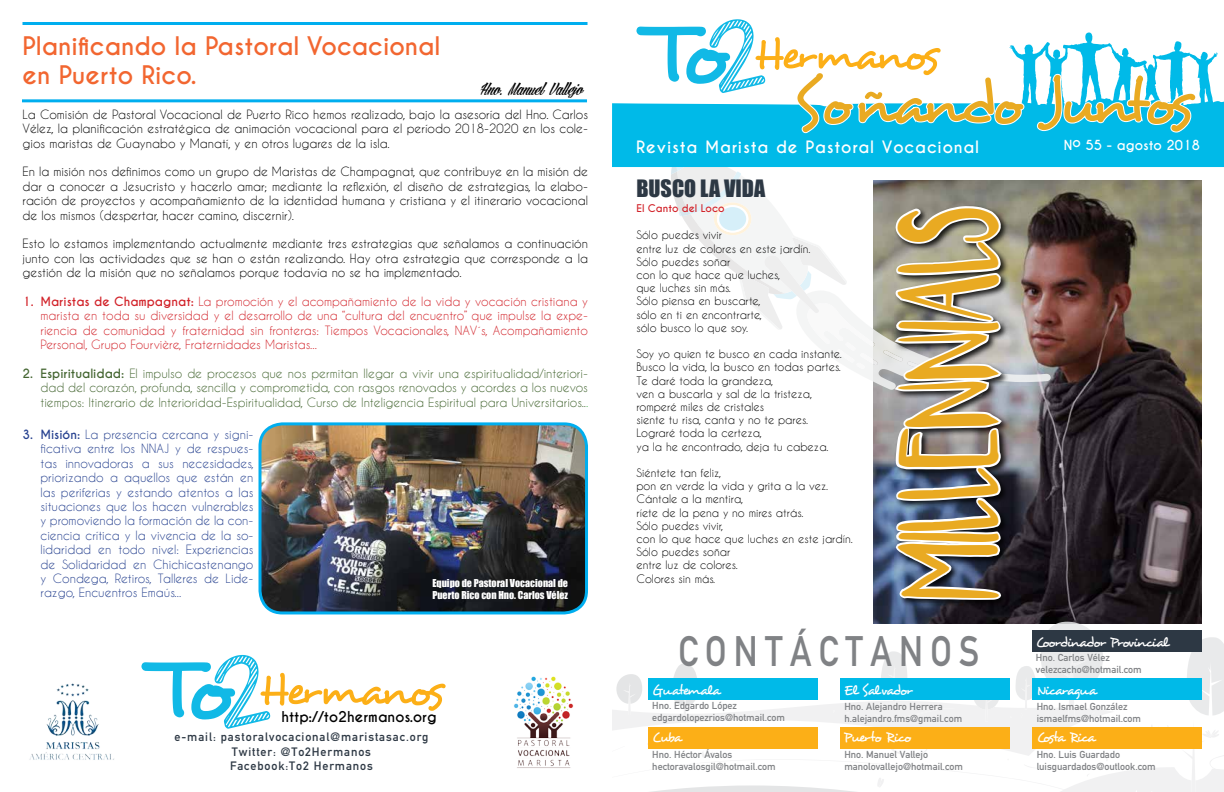
<style>
.page{position:relative;width:1224px;height:792px;background:#fff}
.page>*{position:absolute;margin:0;border:0;box-sizing:border-box;transform-origin:0 0}
.t1{font:75px "Luna";color:#e9aa22;scale:.67 1}
.t2{font:61px "Desyrel";letter-spacing:-.085em;color:#e9aa22}
.t3{font:700 42px "DIN Alternate";letter-spacing:.21em;color:#808285;scale:.83 1}
.t4{font:700 24px/28.8px "Caviar Dreams";color:#f26630}
.t5{font:22px "Impact";color:#2d3844}
.t6{font:700 16px "Caviar Dreams";letter-spacing:.05em;color:#fff}
.t7{font:15px "Angilla Tattoo Personal Use";color:#000}
.t8{font:14px "Desyrel";letter-spacing:-.095em;color:#fff}
.t9{font:700 14px "Caviar Dreams";color:#000}
.t10{font:14px "Desyrel";letter-spacing:-.075em;color:#fff}
.t11{font:14px "Desyrel";letter-spacing:-.045em;color:#fff}
.t12{font:700 13px "Caviar Dreams";color:#fff}
.t13{font:12px/14.4px "Caviar Dreams";color:#000;text-align:justify}
.t14{font:12px/14.4px "Caviar Dreams";color:#25408f;text-align:justify}
.t15{font:12px/14.4px "Caviar Dreams";color:#d2232a;text-align:justify}
.t16{font:12px/14.4px "Caviar Dreams";color:#436530;text-align:justify}
.t17{font:700 12px/14.4px "DIN Alternate";letter-spacing:.075em;color:#2d3844;text-align:center}
.t18{font:11px/13.2px "Caviar Dreams";color:#000}
.t19{font:700 10px/12px "DIN Alternate";color:#808285}
.t20{font:10px/12px "Impact";color:#fff}
.t21{font:700 10px "Caviar Dreams";color:#d2232a}
.s1{font-weight:700}
.s2{color:#41ad49}
</style>
<div class="page">
<img style="left:873px;top:180px;width:329px;height:442px">
<svg style="left:612px;top:622px;width:612px;height:170px"></svg>
<svg style="left:612px;top:51px;width:612px;height:116px;fill:#00bae8"></svg>
<div style="left:648px;top:678px;width:170px;height:22px;background:#00bae8"></div>
<div style="left:840px;top:678px;width:170px;height:22px;background:#00bae8"></div>
<div style="left:1032px;top:678px;width:170px;height:22px;background:#00bae8"></div>
<div style="left:648px;top:727px;width:170px;height:22px;background:#fcaf17"></div>
<div style="left:840px;top:727px;width:170px;height:22px;background:#fcaf17"></div>
<div style="left:1032px;top:727px;width:170px;height:22px;background:#fcaf17"></div>
<div style="left:1032px;top:630px;width:170px;height:22px;background:#2d3844"></div>
<img style="left:513px;top:676px;width:61px;height:92px">
<img style="left:29px;top:683px;width:85px;height:77px">
<hr style="left:22px;top:22px;width:566px;height:3px;background:#00aeef">
<hr style="left:22px;top:99px;width:565px;height:3px;background:#00aeef">
<svg style="left:141px;top:655px;width:305px;height:74px"></svg>
<img style="left:636px;top:19px;width:561px;height:583px">
<img style="left:262px;top:426px;width:325px;height:187px">
<div style="left:258px;top:422px;width:330px;height:192px;border:3px solid #00aeef;border-radius:22px"></div>
<h3 class="t4" style="left:22px;top:32px;width:420px">Planificando la Pastoral Vocacional en Puerto Rico.</h3>
<p class="t13" style="left:22px;top:107px;width:567px">La Comisión de Pastoral Vocacional de Puerto Rico hemos realizado, bajo la asesoría del Hno. Carlos Vélez, la planificación estratégica de animación vocacional para el período 2018-2020 en los cole&shy;gios maristas de Guaynabo y Manatí, y en otros lugares de la isla.</p>
<p class="t13" style="left:22px;top:164px;width:567px">En la misión nos definimos como un grupo de Maristas de Champagnat, que contribuye en la misión de dar a conocer a Jesucristo y hacerlo amar; mediante la reflexión, el diseño de estrategias, la elabo&shy;ración de proyectos y acompañamiento de la identidad humana y cristiana y el itinerario vocacional de los mismos (despertar, hacer camino, discernir).</p>
<p class="t13" style="left:22px;top:236px;width:567px">Esto lo estamos implementando actualmente mediante tres estrategias que señalamos a continuación junto con las actividades que se han o están realizando. Hay otra estrategia que corresponde a la gestión de la misión que no señalamos porque todavía no se ha implementado.</p>
<p class="t15" style="left:40px;top:294px;width:549px;text-indent:-18px"><span class="s1">1. Maristas de Champagnat:</span> La promoción y el acompañamiento de la vida y vocación cristiana y marista en toda su diversidad y el desarrollo de una “cultura del encuentro” que impulse la expe&shy;riencia de comunidad y fraternidad sin fronteras: Tiempos Vocacionales, NAV´s, Acompañamiento Personal, Grupo Fourvière, Fraternidades Maristas...</p>
<p class="t16" style="left:40px;top:366px;width:549px;text-indent:-18px"><span class="s1">2. Espiritualidad:</span> El impulso de procesos que nos permitan llegar a vivir una espiritualidad/interiori&shy;dad del corazón, profunda, sencilla y comprometida, con rasgos renovados y acordes a los nuevos tiempos: Itinerario de Interioridad-Espiritualidad, Curso de Inteligencia Espiritual para Universitarios..<span class="s2">.</span></p>
<p class="t7" style="left:480px;top:78px;width:107px">Hno. Manuel Vallejo</p>
<p class="t14" style="left:40px;top:427px;width:215px;text-indent:-18px"><span class="s1">3. Misión:</span> La presencia cercana y signi&shy;ficativa entre los NNAJ y de respues&shy;tas innovadoras a sus necesidades, priorizando a aquellos que están en las periferias y estando atentos a las situaciones que los hacen vulnerables y promoviendo la formación de la con&shy;ciencia crítica y la vivencia de la so&shy;lidaridad en todo nivel: Experiencias de Solidaridad en Chichicastenango y Condega, Retiros, Talleres de Lide&shy;razgo, Encuentros Emaús...</p>
<p class="t20" style="left:432px;top:577px;width:137px">Equipo de Pastoral Vocacional de<br>Puerto Rico con Hno. Carlos Vélez</p>
<p class="t9" style="left:281px;top:708px;width:157px">http://to2hermanos.org</p>
<p class="t17" style="left:175px;top:729px;width:255px">e-mail: pastoralvocacional@maristasac.org<br>Twitter: @To2Hermanos<br>Facebook:To2 Hermanos</p>
<h2 class="t2" style="left:793px;top:65px;width:401px">Soñando Juntos</h2>
<h3 class="t6" style="left:636px;top:137px;width:344px">Revista Marista de Pastoral Vocacional</h3>
<h3 class="t5" style="left:636px;top:172px;width:130px">BUSCO LA VIDA</h3>
<p class="t21" style="left:636px;top:202px;width:90px">El Canto del Loco</p>
<p class="t18" style="left:636px;top:228px;width:175px">Sólo puedes vivir<br>entre luz de colores en este jardín.<br>Sólo puedes soñar<br>con lo que hace que luches,<br>que luches sin más.<br>Sólo piensa en buscarte,<br>sólo en ti en encontrarte,<br>sólo busco lo que soy.</p>
<p class="t18" style="left:636px;top:347px;width:207px">Soy yo quien te busco en cada instante.<br>Busco la vida, la busco en todas partes.<br>Te daré toda la grandeza,<br>ven a buscarla y sal de la tristeza, romperé miles de cristales<br>siente tu risa, canta y no te pares.<br>Lograré toda la certeza,<br>ya la he encontrado, deja tu cabeza.</p>
<p class="t18" style="left:636px;top:466px;width:218px">Siéntete tan feliz,<br>pon en verde la vida y grita a la vez.<br>Cántale a la mentira,<br>ríete de la pena y no mires atrás.<br>Sólo puedes vivir,<br>con lo que hace que luches en este jardín.<br>Sólo puedes soñar<br>entre luz de colores.<br>Colores sin más.</p>
<h1 class="t1" style="left:929px;top:598px;width:587px;rotate:-90deg">MILLENNIALS</h1>
<h3 class="t3" style="left:678px;top:619px;width:364px">CONTÁCTANOS</h3>
<p class="t12" style="left:1064px;top:137px;width:138px">No 55 - agosto 2018</p>
<p class="t8" style="left:1036px;top:633px;width:134px">Coordinador Provincial</p>
<p class="t19" style="left:1036px;top:651px;width:75px">Hno. Carlos Vélez</p>
<p class="t19" style="left:1036px;top:663px;width:107px">velezcacho@hotmail.com</p>
<p class="t11" style="left:652px;top:681px;width:70px">Guatemala</p>
<p class="t8" style="left:844px;top:681px;width:70px">El Sal vador</p>
<p class="t8" style="left:1037px;top:681px;width:62px">Nicaragua</p>
<p class="t8" style="left:652px;top:728px;width:31px">Cuba</p>
<p class="t10" style="left:844px;top:728px;width:69px">Puerto Rico</p>
<p class="t8" style="left:1037px;top:728px;width:60px">Costa Rica</p>
<p class="t19" style="left:652px;top:699px;width:134px">Hno. Edgardo López edgardolopezrios@hotmail.com</p>
<p class="t19" style="left:652px;top:748px;width:125px">Hno. Héctor Ávalos hectoravalosgil@hotmail.com</p>
<p class="t19" style="left:844px;top:748px;width:120px">Hno. Manuel Vallejo manolovallejo@hotmail.com</p>
<p class="t19" style="left:844px;top:700px;width:119px">Hno. Alejandro Herrera h.alejandro.fms@gmail.com</p>
<p class="t19" style="left:1037px;top:700px;width:106px">Hno. Ismael González ismaelfms@hotmail.com</p>
<p class="t19" style="left:1037px;top:748px;width:121px">Hno. Luis Guardado luisguardados@outlook.com</p>
</div>
